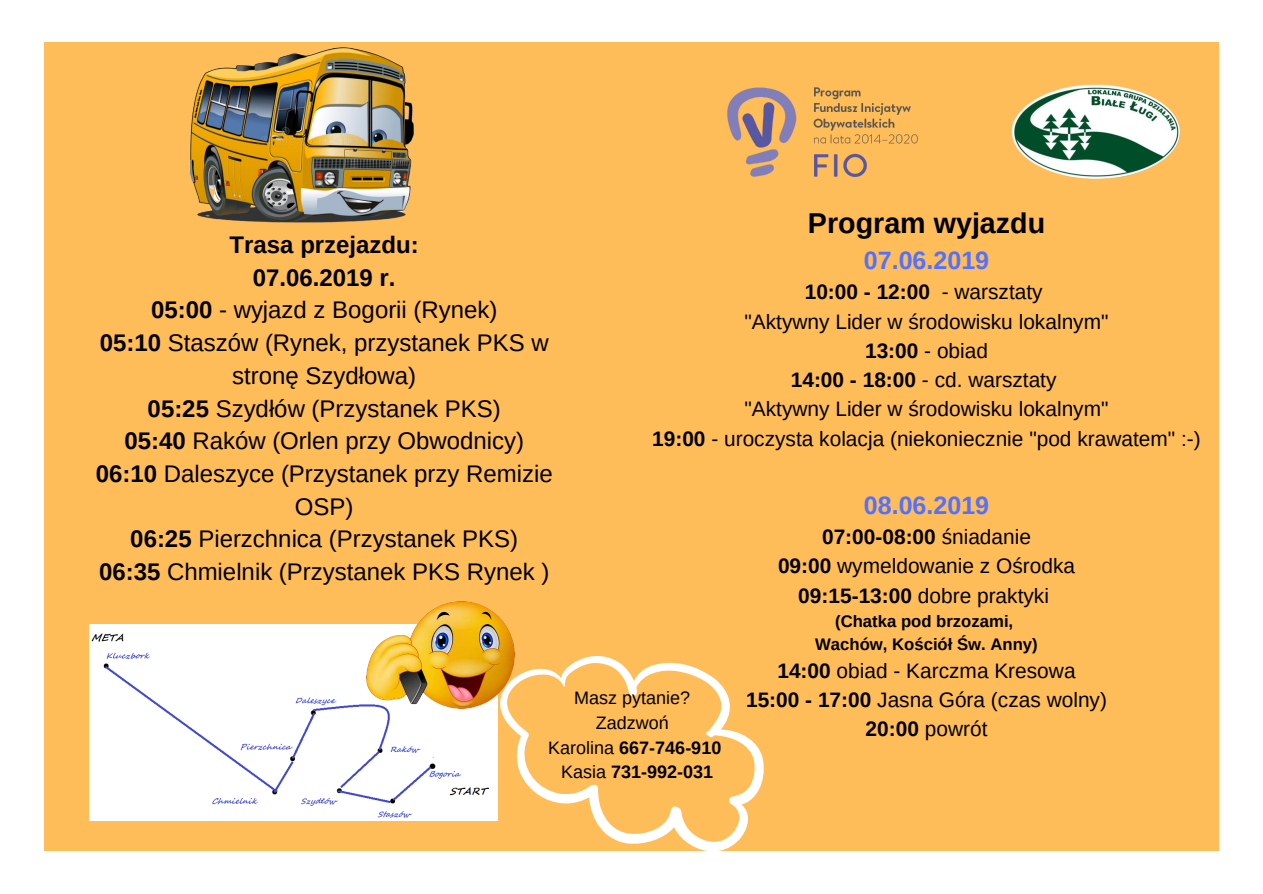
<style>
.page{position:relative;width:1263px;height:894px;background:#fff}
.page>*{position:absolute;margin:0;border:0;box-sizing:border-box;transform-origin:0 0}
.t1{font:700 28.65px "Arimo";color:#000}
.t2{font:700 25.05px "Arimo";color:#5271ff}
.t3{font:24px/32.7px "Arimo";color:#000;text-align:center}
.t4{font:20.85px/29.2px "Arimo";color:#000;text-align:center}
.t5{font:18px/24.8px "Arimo";color:#000;text-align:center}
.t6{font:700 16.65px/23px "Arimo";color:#000;text-align:center}
.s1{font-weight:700}
</style>
<div class="page">
<div style="left:44px;top:43px;width:1174px;height:807px;background:#ffbd59"></div>
<img style="left:631px;top:42px;width:384px;height:135px">
<img style="left:1000px;top:72px;width:180px;height:107px">
<img style="left:180px;top:42px;width:253px;height:181px">
<div style="left:89px;top:624px;width:377px;height:196px;background:#fff"></div>
<img style="left:366px;top:601px;width:100px;height:107px">
<svg style="left:466px;top:601px;width:338px;height:250px"></svg>
<h1 class="t1" style="left:808px;top:206px;width:239px">Program wyjazdu</h1>
<p class="t2" style="left:864px;top:246px;width:127px">07.06.2019</p>
<p class="t4" style="left:652px;top:277px;width:550px"><span class="s1">10:00 - 12:00</span> - warsztaty<br>"Aktywny Lider w środowisku lokalnym"<br><span class="s1">13:00</span> - obiad<br><span class="s1">14:00 - 18:00</span> - cd. warsztaty<br>"Aktywny Lider w środowisku lokalnym"<br><span class="s1">19:00</span> - uroczysta kolacja (niekoniecznie "pod krawatem" :-)</p>
<p class="t3" style="left:96px;top:228px;width:459px"><span class="s1">Trasa przejazdu:<br>07.06.2019 r.<br>05:00</span> - wyjazd z Bogorii (Rynek)<br><span class="s1">05:10</span> Staszów (Rynek, przystanek PKS w stronę Szydłowa)<br><span class="s1">05:25</span> Szydłów (Przystanek PKS)<br><span class="s1">05:40</span> Raków (Orlen przy Obwodnicy)<br><span class="s1">06:10</span> Daleszyce (Przystanek przy Remizie<br>OSP)<br><span class="s1">06:25</span> Pierzchnica (Przystanek PKS)<br><span class="s1">06:35</span> Chmielnik (Przystanek PKS Rynek )</p>
<p class="t2" style="left:864px;top:491px;width:127px">08.06.2019</p>
<p class="t4" style="left:778px;top:522px;width:299px"><span class="s1">07:00-08:00</span> śniadanie<br><span class="s1">09:00</span> wymeldowanie z Ośrodka<br><span class="s1">09:15-13:00</span> dobre praktyki</p>
<p class="t6" style="left:815px;top:609px;width:224px">(Chatka pod brzozami,<br>Wachów, Kościół Św. Anny)</p>
<p class="t4" style="left:746px;top:655px;width:362px"><span class="s1">14:00</span> obiad - Karczma Kresowa<br><span class="s1">15:00 - 17:00</span> Jasna Góra (czas wolny)<br><span class="s1">20:00</span> powrót</p>
<p class="t5" style="left:548px;top:685px;width:175px">Masz pytanie?<br>Zadzwoń<br>Karolina <span class="s1">667-746-910<br></span>Kasia <span class="s1">731-992-031</span></p>
</div>
